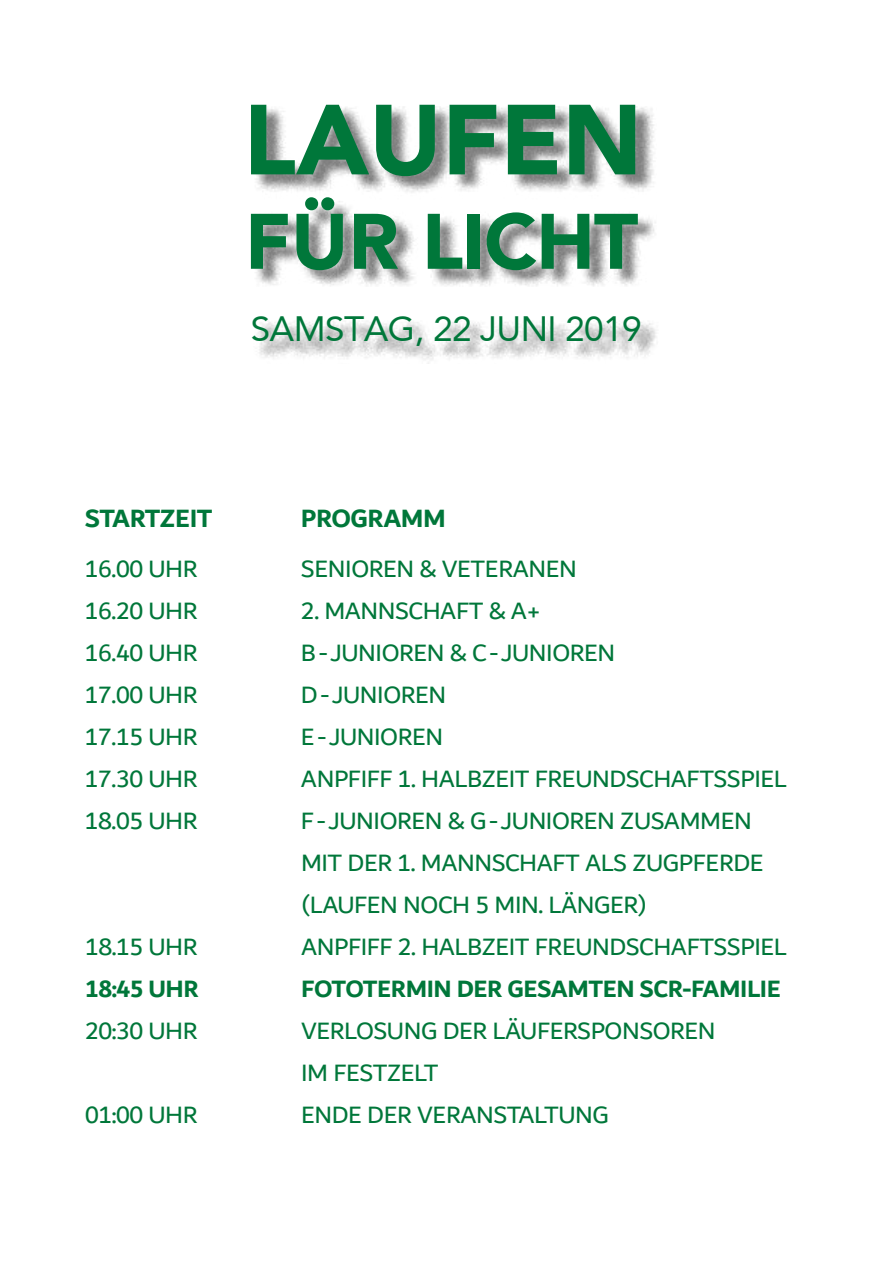
<style>
.page{position:relative;width:893px;height:1263px;background:#fff}
.page>*{position:absolute;margin:0;border:0;box-sizing:border-box;transform-origin:0 0}
.t1{font:900 98.4px "Avenir";color:#00773a}
.t2{font:900 77.7px "Avenir";letter-spacing:-.015em;color:#00773a}
.t3{font:35.25px "Avenir";letter-spacing:-.015em;color:#00773a}
.t4{font:700 27px "Dubai";letter-spacing:-.015em;color:#00773a}
.t5{font:25.5px/42px "Dubai";letter-spacing:-.015em;color:#00773a}
.t6{font:700 25.5px "Dubai";letter-spacing:-.015em;color:#00773a}
</style>
<div class="page">
<div style="left:254px;top:106px;width:402px;height:180px;background:#000;opacity:.51"></div>
<div style="left:254px;top:320px;width:405px;height:44px;background:#000;opacity:.51"></div>
<h1 class="t1" style="left:243px;top:81px;width:400px">LAUFEN</h1>
<h2 class="t2" style="left:245px;top:195px;width:395px">FÜR LICHT</h2>
<h3 class="t3" style="left:251px;top:308px;width:392px">SAMSTAG, 22 JUNI 2019</h3>
<p class="t4" style="left:85px;top:502px;width:129px">STARTZEIT</p>
<p class="t4" style="left:301px;top:502px;width:147px">PROGRAMM</p>
<p class="t5" style="left:85px;top:547px;width:114px">16.00 UHR</p>
<p class="t5" style="left:301px;top:547px;width:277px">SENIOREN &amp; VETERANEN</p>
<p class="t5" style="left:85px;top:589px;width:114px">16.20 UHR</p>
<p class="t5" style="left:301px;top:589px;width:241px">2. MANNSCHAFT &amp; A+</p>
<p class="t5" style="left:85px;top:631px;width:114px">16.40 UHR</p>
<p class="t5" style="left:301px;top:631px;width:316px">B-JUNIOREN &amp; C-JUNIOREN</p>
<p class="t5" style="left:85px;top:673px;width:114px">17.00 UHR</p>
<p class="t5" style="left:301px;top:673px;width:147px">D-JUNIOREN</p>
<p class="t5" style="left:85px;top:715px;width:114px">17.15 UHR</p>
<p class="t5" style="left:301px;top:715px;width:144px">E-JUNIOREN</p>
<p class="t5" style="left:85px;top:757px;width:114px">17.30 UHR</p>
<p class="t5" style="left:301px;top:757px;width:487px">ANPFIFF 1. HALBZEIT FREUNDSCHAFTSSPIEL</p>
<p class="t5" style="left:85px;top:799px;width:114px">18.05 UHR</p>
<p class="t5" style="left:301px;top:799px;width:464px">F-JUNIOREN &amp; G-JUNIOREN ZUSAMMEN<br>MIT DER 1. MANNSCHAFT ALS ZUGPFERDE (LAUFEN NOCH 5 MIN. LÄNGER)</p>
<p class="t5" style="left:85px;top:925px;width:114px">18.15 UHR</p>
<p class="t5" style="left:301px;top:925px;width:487px">ANPFIFF 2. HALBZEIT FREUNDSCHAFTSSPIEL</p>
<p class="t6" style="left:85px;top:974px;width:115px">18:45 UHR</p>
<p class="t6" style="left:301px;top:974px;width:481px">FOTOTERMIN DER GESAMTEN SCR-FAMILIE</p>
<p class="t5" style="left:85px;top:1009px;width:114px">20:30 UHR</p>
<p class="t5" style="left:301px;top:1009px;width:416px">VERLOSUNG DER LÄUFERSPONSOREN<br>IM FESTZELT</p>
<p class="t5" style="left:85px;top:1093px;width:114px">01:00 UHR</p>
<p class="t5" style="left:301px;top:1093px;width:309px">ENDE DER VERANSTALTUNG</p>
</div>
